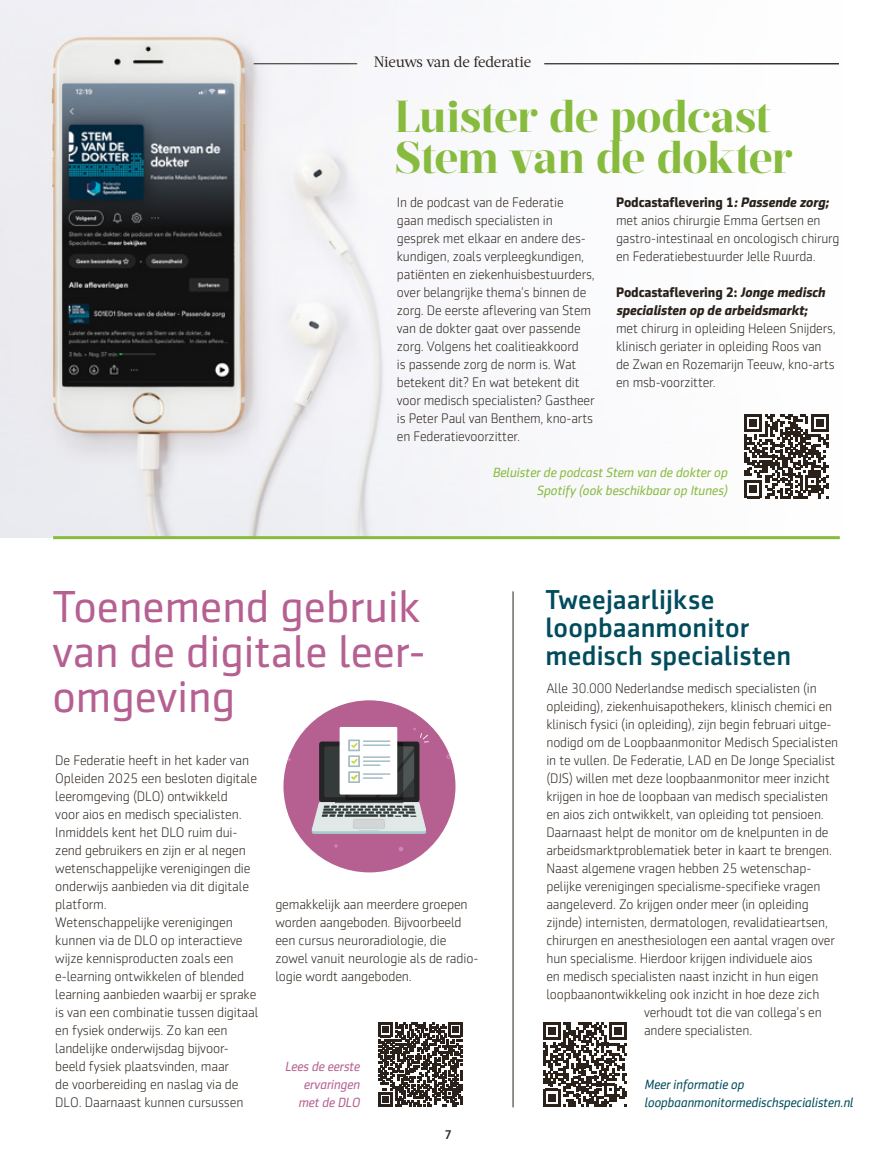
<style>
.page{position:relative;width:893px;height:1170px;background:#fff}
.page>*{position:absolute;margin:0;border:0;box-sizing:border-box;transform-origin:0 0}
.t1{font:45.3px/45px "Sentico Sans DT";color:#b66092;text-align:justify}
.t2{font:700 44.7px/41.7px "Prumo Display";letter-spacing:-.015em;color:#87bb3e}
.t3{font:500 27.75px/27.9px "Sentico Sans DT";letter-spacing:.005em;color:#004c5c}
.t4{font:15px "Acta";letter-spacing:-.015em;color:#29211a}
.t5{font:300 13.95px/18px "Sentico Sans DT";letter-spacing:-.01em;color:#29211a}
.t6{font:italic 700 13.95px/18px "Sentico Sans DT";letter-spacing:-.01em;color:#29211a}
.t7{font:italic 13.5px/18px "Sentico Sans DT";letter-spacing:-.01em;color:#87bb3e;text-align:right}
.t8{font:italic 13.5px/18px "Sentico Sans DT";letter-spacing:-.01em;color:#004c5c;scale:.96 1}
.t9{font:italic 13.5px/18px "Sentico Sans DT";letter-spacing:-.015em;color:#b66092;text-align:right}
.t10{font:500 12.75px "Sentico Sans DT";color:#29211a}
.s1{font-weight:700}
.s2{font-weight:700;font-style:italic}
.s3{font-style:normal}
</style>
<div class="page">
<img style="left:0;top:0;width:839px;height:537px">
<hr style="left:254px;top:63px;width:103px;height:1px;background:#29211a">
<hr style="left:544px;top:63px;width:295px;height:1px;background:#29211a">
<hr style="left:513px;top:591px;width:1px;height:516px;background:#29211a">
<svg style="left:379px;top:1022px;width:84px;height:84px"></svg>
<hr style="left:53px;top:536px;width:787px;height:3px;background:#87bb3e">
<div style="left:283px;top:700px;width:172px;height:172px;background:#b66092;border-radius:50%"></div>
<svg style="left:446px;top:754px;width:5px;height:4px"></svg>
<svg style="left:399px;top:847px;width:4px;height:4px"></svg>
<svg style="left:302px;top:722px;width:127px;height:112px"></svg>
<svg style="left:744px;top:414px;width:85px;height:84px"></svg>
<svg style="left:543px;top:1022px;width:84px;height:84px"></svg>
<img style="left:63px;top:84px;width:170px;height:302px">
<p class="t4" style="left:374px;top:53px;width:159px">Nieuws van de federatie</p>
<h2 class="t2" style="left:394px;top:97px;width:400px">Luister de podcast<br>Stem van de dokter</h2>
<p class="t5" style="left:616px;top:193px;width:225px"><span class="s1">Podcastaflevering 1</span><span class="s2">: Passende zorg; </span>met anios chirurgie Emma Gertsen en gastro-intestinaal en oncologisch chirurg en Federatiebestuurder Jelle Ruurda.</p>
<p class="t6" style="left:616px;top:283px;width:210px"><span class="s3">Podcastaflevering 2:</span> Jonge medisch specialisten op de arbeidsmarkt;</p>
<p class="t5" style="left:616px;top:319px;width:221px">met chirurg in opleiding Heleen Snijders, klinisch geriater in opleiding Roos van de Zwan en Rozemarijn Teeuw, kno-arts en msb-voorzitter.</p>
<p class="t5" style="left:397px;top:193px;width:199px">In de podcast van de Federatie<br>gaan medisch specialisten in gesprek met elkaar en andere des&shy;kundigen, zoals verpleegkundigen, patiënten en ziekenhuisbestuurders, over belangrijke thema’s binnen de zorg. De eerste aflevering van Stem van de dokter gaat over passende zorg. Volgens het coalitieakkoord<br>is passende zorg de norm is. Wat betekent dit? En wat betekent dit voor medisch specialisten? Gastheer is Peter Paul van Benthem, kno-arts en Federatievoorzitter.</p>
<p class="t7" style="left:492px;top:463px;width:236px">Beluister de podcast Stem van de dokter op<br>Spotify (ook beschikbaar op Itunes)</p>
<h1 class="t1" style="left:52px;top:583px;width:370px">Toenemend gebruik van de digitale leer&shy;omgeving</h1>
<h3 class="t3" style="left:545px;top:585px;width:247px">Tweejaarlijkse loopbaanmonitor medisch specialisten</h3>
<p class="t5" style="left:546px;top:679px;width:272px">Alle 30.000 Nederlandse medisch specialisten (in</p>
<p class="t5" style="left:546px;top:697px;width:287px">opleiding), ziekenhuisapothekers, klinisch chemici en</p>
<p class="t5" style="left:546px;top:715px;width:287px">klinisch fysici (in opleiding), zijn begin februari uitge-</p>
<p class="t5" style="left:546px;top:733px;width:293px">nodigd om de Loopbaanmonitor Medisch Specialisten</p>
<p class="t5" style="left:546px;top:751px;width:290px">in te vullen. De Federatie, LAD en De Jonge Specialist</p>
<p class="t5" style="left:546px;top:769px;width:285px">(DJS) willen met deze loopbaanmonitor meer inzicht</p>
<p class="t5" style="left:546px;top:787px;width:283px">krijgen in hoe de loopbaan van medisch specialisten</p>
<p class="t5" style="left:546px;top:805px;width:279px">en aios zich ontwikkelt, van opleiding tot pensioen.</p>
<p class="t5" style="left:546px;top:823px;width:284px">Daarnaast helpt de monitor om de knelpunten in de</p>
<p class="t5" style="left:546px;top:841px;width:287px">arbeidsmarktproblematiek beter in kaart te brengen.</p>
<p class="t5" style="left:546px;top:859px;width:266px">Naast algemene vragen hebben 25 wetenschap-</p>
<p class="t5" style="left:546px;top:877px;width:275px">pelijke verenigingen specialisme-specifieke vragen</p>
<p class="t5" style="left:546px;top:895px;width:264px">aangeleverd. Zo krijgen onder meer (in opleiding</p>
<p class="t5" style="left:546px;top:913px;width:283px">zijnde) internisten, dermatologen, revalidatieartsen,</p>
<p class="t5" style="left:546px;top:931px;width:290px">chirurgen en anesthesiologen een aantal vragen over</p>
<p class="t5" style="left:546px;top:949px;width:268px">hun specialisme. Hierdoor krijgen individuele aios</p>
<p class="t5" style="left:546px;top:967px;width:273px">en medisch specialisten naast inzicht in hun eigen</p>
<p class="t5" style="left:546px;top:985px;width:274px">loopbaanontwikkeling ook inzicht in hoe deze zich</p>
<p class="t5" style="left:644px;top:1003px;width:179px">verhoudt tot die van collega’s en</p>
<p class="t5" style="left:644px;top:1021px;width:110px">andere specialisten.</p>
<p class="t5" style="left:55px;top:751px;width:205px">De Federatie heeft in het kader van Opleiden 2025 een besloten digitale leeromgeving (DLO) ontwikkeld<br>voor aios en medisch specialisten.<br>Inmiddels kent het DLO ruim dui&shy;zend gebruikers en zijn er al negen wetenschappelijke verenigingen die onderwijs aanbieden via dit digitale platform.<br>Wetenschappelijke verenigingen kunnen via de DLO op interactieve wijze kennisproducten zoals een e-learning ontwikkelen of blended learning aanbieden waarbij er sprake is van een combinatie tussen digitaal en fysiek onderwijs. Zo kan een landelijke onderwijsdag bijvoor&shy;beeld fysiek plaatsvinden, maar<br>de voorbereiding en naslag via de DLO. Daarnaast kunnen cursussen</p>
<p class="t5" style="left:275px;top:895px;width:205px">gemakkelijk aan meerdere groepen worden aangeboden. Bijvoorbeeld een cursus neuroradiologie, die zowel vanuit neurologie als de radio&shy;logie wordt aangeboden.</p>
<p class="t9" style="left:285px;top:1057px;width:77px">Lees de eerste ervaringen met de DLO</p>
<p class="t8" style="left:644px;top:1075px;width:219px">Meer informatie op loopbaanmonitormedischspecialisten.nl</p>
<p class="t10" style="left:444px;top:1127px;width:9px">7</p>
</div>
